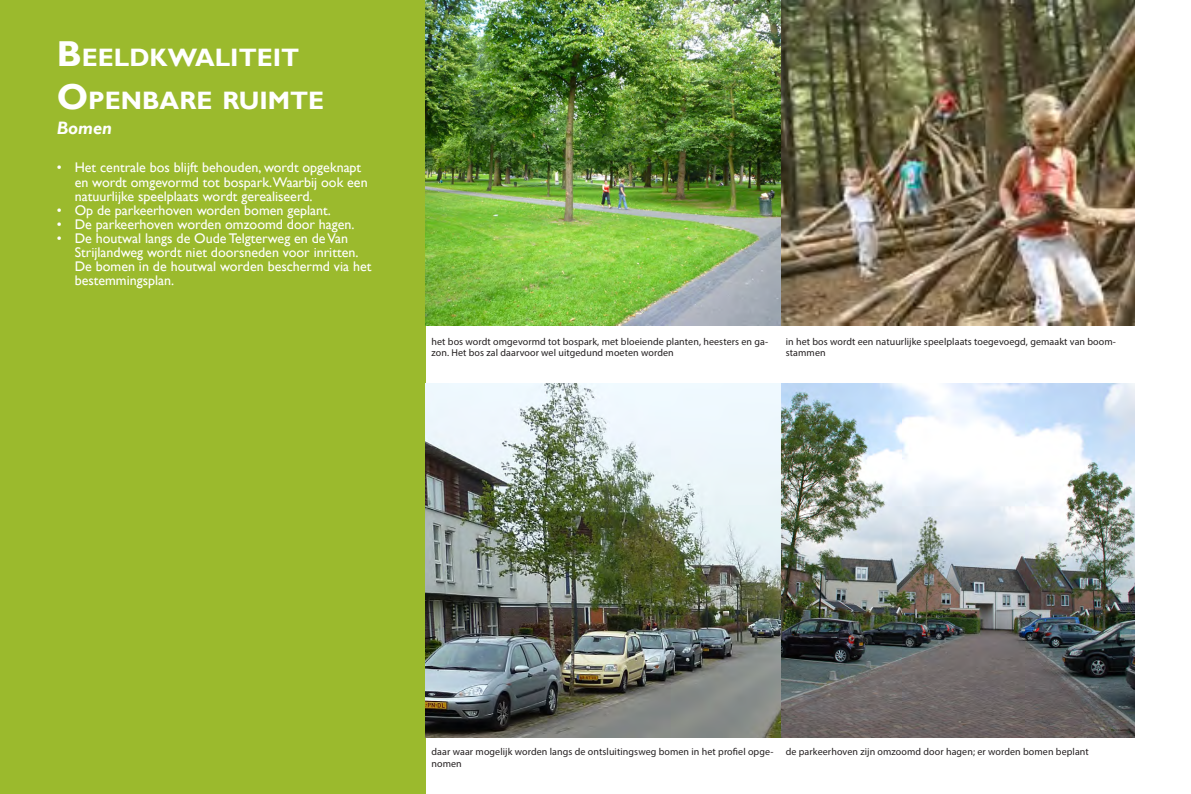
<style>
.page{position:relative;width:1191px;height:794px;background:#fff}
.page>*{position:absolute;margin:0;border:0;box-sizing:border-box;transform-origin:0 0}
.kop{font:700 25.2px "Gill Sans";color:#fff}
.Kop_subkop{font:italic 700 18px "Gill Sans";color:#fff}
.t1{font:14px/14px "Gill Sans";color:#fff}
.bijschriften{font:10px/11.3px "Myriad Pro";letter-spacing:.01em;color:#231f20}
.s1{font-size:36px}
</style>
<div class="page">
<div style="left:0;top:0;width:426px;height:794px;background:#9bba2d"></div>
<img style="left:426px;top:0;width:708px;height:326px">
<img style="left:426px;top:383px;width:708px;height:354px">
<p class="kop" style="left:57px;top:42px;width:244px"><span class="s1">B</span>EELDKWALITEIT</p>
<p class="kop" style="left:57px;top:85px;width:269px"><span class="s1">O</span>PENBARE RUIMTE</p>
<p class="Kop_subkop" style="left:57px;top:118px;width:57px">Bomen</p>
<p class="t1" style="left:75px;top:161px;width:294px;text-indent:-18px">• Het centrale bos blijft behouden, wordt opgeknapt en wordt omgevormd tot bospark.Waarbij ook een natuurlijke speelplaats wordt gerealiseerd.</p>
<p class="t1" style="left:57px;top:203px;width:276px">• Op de parkeerhoven worden bomen geplant.</p>
<p class="t1" style="left:57px;top:217px;width:299px">• De parkeerhoven worden omzoomd door hagen.</p>
<p class="t1" style="left:75px;top:231px;width:298px;text-indent:-18px">• De houtwal langs de Oude Telgterweg en de Van Strijlandweg wordt niet doorsneden voor inritten.<br>De bomen in de houtwal worden beschermd via het bestemmingsplan.</p>
<p class="bijschriften" style="left:431px;top:336px;width:338px">het bos wordt omgevormd tot bospark, met bloeiende planten, heesters en ga&shy;zon. Het bos zal daarvoor wel uitgedund moeten worden</p>
<p class="bijschriften" style="left:785px;top:336px;width:332px">in het bos wordt een natuurlijke speelplaats toegevoegd, gemaakt van boom&shy;stammen</p>
<p class="bijschriften" style="left:431px;top:746px;width:343px">daar waar mogelijk worden langs de ontsluitingsweg bomen in het profiel opge&shy;nomen</p>
<p class="bijschriften" style="left:785px;top:746px;width:305px">de parkeerhoven zijn omzoomd door hagen; er worden bomen beplant</p>
</div>
